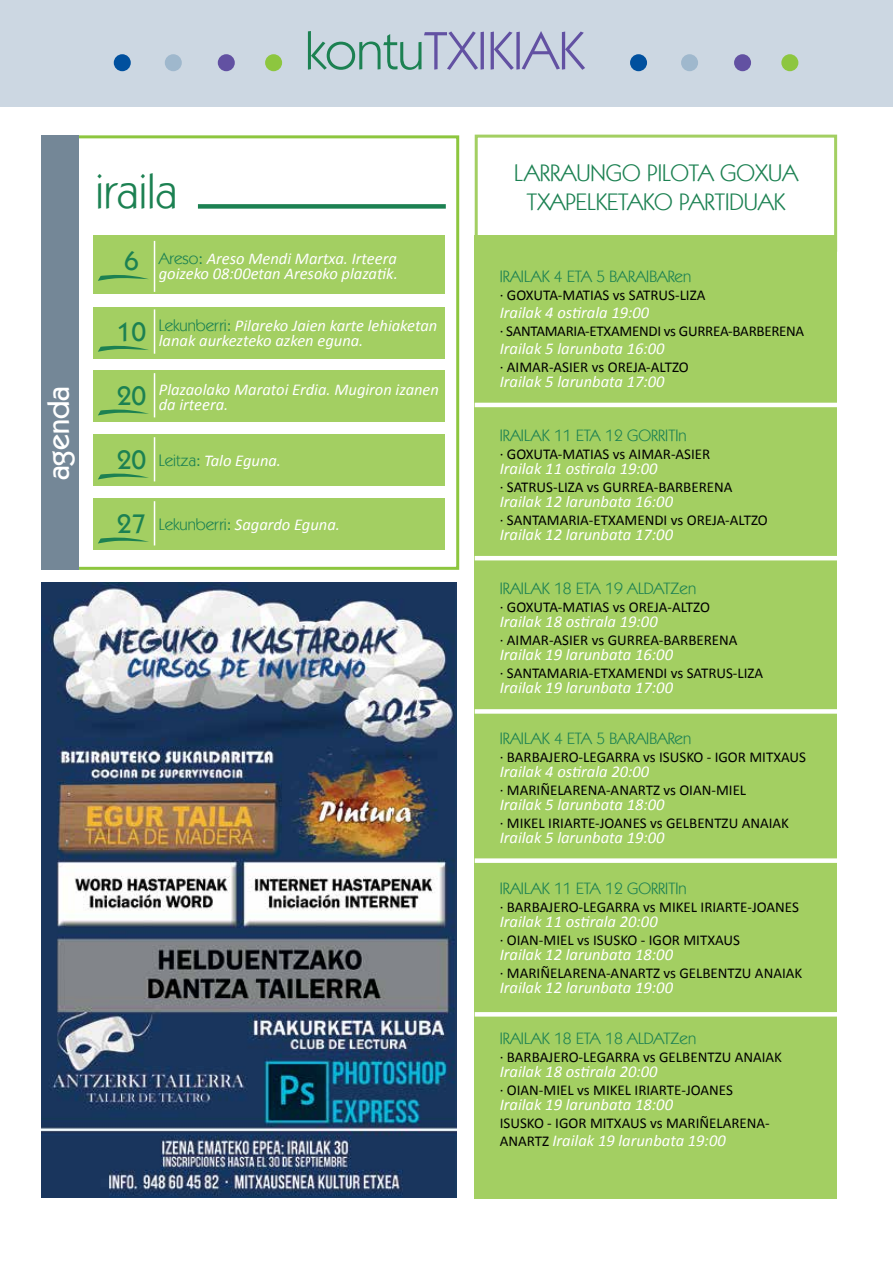
<style>
.page{position:relative;width:893px;height:1263px;background:#fff}
.page>*{position:absolute;margin:0;border:0;box-sizing:border-box;transform-origin:0 0}
.t1{font:54px "Kabel IT Cby BT";color:#6251a2}
.t2{font:48.45px "Kabel IT Cby BT";color:#1c8152}
.t3{font:500 30px "Kabel IT Cby BT";color:#fff}
.t4{font:24px/28.8px "Kabel IT Cby BT";color:#1c8152;text-align:center}
.t5{font:italic 16.5px/15px "Calibri";color:#fff}
.t6{font:16.5px "Kabel IT Cby BT";color:#1c8152}
.t7{font:15px "Calibri";color:#000}
.t8{font:15px "Calibri";letter-spacing:-.02em;color:#000}
.s1{color:#1c8152}
.s2{font-family:"Kabel IT Cby BT";font-weight:500;font-style:normal;font-size:27px;color:#1c8152}
.s3{font-family:"Kabel IT Cby BT";font-style:normal;color:#1c8152}
.s4{font-style:normal;color:#1c8152}
.s5{font-style:normal;font-size:15px;color:#000}
</style>
<div class="page">
<div style="left:475px;top:236px;width:362px;height:963px;background:#a3cf62"></div>
<div style="left:0;top:0;width:893px;height:106px;background:#ccd7e2"></div>
<div style="left:114px;top:54px;width:17px;height:17px;background:#00509e;border-radius:50%"></div>
<div style="left:165px;top:54px;width:17px;height:17px;background:#9fb8cd;border-radius:50%"></div>
<div style="left:218px;top:54px;width:17px;height:17px;background:#6251a2;border-radius:50%"></div>
<div style="left:265px;top:54px;width:17px;height:17px;background:#8dc63f;border-radius:50%"></div>
<div style="left:630px;top:54px;width:17px;height:17px;background:#00509e;border-radius:50%"></div>
<div style="left:681px;top:54px;width:17px;height:17px;background:#9fb8cd;border-radius:50%"></div>
<div style="left:734px;top:54px;width:17px;height:17px;background:#6251a2;border-radius:50%"></div>
<div style="left:781px;top:54px;width:17px;height:17px;background:#8dc63f;border-radius:50%"></div>
<div style="left:42px;top:135px;width:417px;height:435px;background:#fff;border:3px solid #8dc63f"></div>
<div style="left:42px;top:135px;width:37px;height:435px;background:#748797"></div>
<div style="left:198px;top:204px;width:248px;height:5px;background:#1c8152"></div>
<div style="left:94px;top:236px;width:351px;height:58px;background:#a3cf62"></div>
<svg style="left:98px;top:275px;width:51px;height:6px"></svg>
<hr style="left:154px;top:241px;width:1px;height:51px;background:#fff">
<div style="left:94px;top:371px;width:351px;height:51px;background:#a3cf62"></div>
<svg style="left:98px;top:409px;width:51px;height:6px"></svg>
<hr style="left:154px;top:373px;width:1px;height:44px;background:#fff">
<div style="left:94px;top:435px;width:351px;height:51px;background:#a3cf62"></div>
<svg style="left:98px;top:473px;width:51px;height:6px"></svg>
<hr style="left:154px;top:437px;width:1px;height:44px;background:#fff">
<div style="left:94px;top:499px;width:351px;height:51px;background:#a3cf62"></div>
<svg style="left:98px;top:537px;width:51px;height:6px"></svg>
<hr style="left:154px;top:501px;width:1px;height:44px;background:#fff">
<div style="left:94px;top:307px;width:351px;height:51px;background:#a3cf62"></div>
<svg style="left:98px;top:345px;width:51px;height:7px"></svg>
<hr style="left:154px;top:309px;width:1px;height:45px;background:#fff">
<div style="left:475px;top:135px;width:362px;height:117px;border:3px solid #a3cf62"></div>
<hr style="left:475px;top:403px;width:373px;height:4px;background:#fff">
<hr style="left:475px;top:556px;width:373px;height:4px;background:#fff">
<div style="left:475px;top:709px;width:373px;height:5px;background:#fff"></div>
<div style="left:475px;top:858px;width:373px;height:5px;background:#fff"></div>
<svg style="left:475px;top:1012px;width:362px;height:4px"></svg>
<img style="left:42px;top:583px;width:414px;height:615px">
<h1 class="t1" style="left:305px;top:17px;width:281px"><span class="s1">kontu</span>TXIKIAK</h1>
<h3 class="t3" style="left:40px;top:480px;width:95px;rotate:-90deg">agenda</h3>
<h2 class="t2" style="left:95px;top:162px;width:83px">iraila</h2>
<p class="t5" style="left:124px;top:250px;width:275px;text-align:right"><span class="s2">6</span> <span class="s3">Areso</span><span class="s4">:</span> Areso Mendi Martxa. Irteera goizeko 08:00etan Aresoko plazatik.</p>
<p class="t5" style="left:159px;top:318px;width:280px;text-indent:-42px"><span class="s2">10</span> <span class="s3">Lekunberri</span><span class="s4">:</span> Pilareko Jaien karte lehiaketan lanak aurkezteko azken eguna.</p>
<p class="t5" style="left:159px;top:382px;width:282px;text-indent:-42px"><span class="s2">20</span> Plazaolako Maratoi Erdia. Mugiron izanen da irteera.</p>
<p class="t5" style="left:117px;top:453px;width:166px"><span class="s2">20</span> <span class="s3">Leitza</span><span class="s4">:</span> Talo Eguna.</p>
<p class="t5" style="left:117px;top:517px;width:225px"><span class="s2">27</span> <span class="s3">Lekunberri</span><span class="s4">:</span> Sagardo Eguna.</p>
<h3 class="t4" style="left:514px;top:158px;width:285px">LARRAUNGO PILOTA GOXUA<br>TXAPELKETAKO PARTIDUAK</h3>
<p class="t6" style="left:500px;top:266px;width:193px">IRAILAK 4 ETA 5 BARAIBARen</p>
<p class="t7" style="left:500px;top:286px;width:207px">· GOXUTA-MATIAS vs SATRUS-LIZA</p>
<p class="t5" style="left:500px;top:305px;width:151px">Irailak 4 ostirala 19:00</p>
<p class="t8" style="left:500px;top:322px;width:306px">· SANTAMARIA-ETXAMENDI vs GURREA-BARBERENA</p>
<p class="t5" style="left:500px;top:341px;width:166px">Irailak 5 larunbata 16:00</p>
<p class="t7" style="left:500px;top:358px;width:191px">· AIMAR-ASIER vs OREJA-ALTZO</p>
<p class="t5" style="left:500px;top:374px;width:166px">Irailak 5 larunbata 17:00</p>
<p class="t6" style="left:500px;top:425px;width:188px">IRAILAK 11 ETA 12 GORRITIn</p>
<p class="t7" style="left:500px;top:445px;width:212px">· GOXUTA-MATIAS vs AIMAR-ASIER</p>
<p class="t5" style="left:500px;top:461px;width:159px">Irailak 11 ostirala 19:00</p>
<p class="t7" style="left:500px;top:478px;width:234px">· SATRUS-LIZA vs GURREA-BARBERENA</p>
<p class="t5" style="left:500px;top:494px;width:175px">Irailak 12 larunbata 16:00</p>
<p class="t7" style="left:500px;top:511px;width:270px">· SANTAMARIA-ETXAMENDI vs OREJA-ALTZO</p>
<p class="t5" style="left:500px;top:527px;width:175px">Irailak 12 larunbata 17:00</p>
<p class="t6" style="left:500px;top:578px;width:198px">IRAILAK 18 ETA 19 ALDATZen</p>
<p class="t7" style="left:500px;top:598px;width:212px">· GOXUTA-MATIAS vs OREJA-ALTZO</p>
<p class="t5" style="left:500px;top:614px;width:159px">Irailak 18 ostirala 19:00</p>
<p class="t7" style="left:500px;top:631px;width:239px">· AIMAR-ASIER vs GURREA-BARBERENA</p>
<p class="t5" style="left:500px;top:647px;width:175px">Irailak 19 larunbata 16:00</p>
<p class="t7" style="left:500px;top:664px;width:265px">· SANTAMARIA-ETXAMENDI vs SATRUS-LIZA</p>
<p class="t5" style="left:500px;top:680px;width:175px">Irailak 19 larunbata 17:00</p>
<p class="t6" style="left:500px;top:728px;width:193px">IRAILAK 4 ETA 5 BARAIBARen</p>
<p class="t7" style="left:500px;top:748px;width:308px">· BARBAJERO-LEGARRA vs ISUSKO - IGOR MITXAUS</p>
<p class="t5" style="left:500px;top:764px;width:151px">Irailak 4 ostirala 20:00</p>
<p class="t7" style="left:500px;top:781px;width:248px">· MARIÑELARENA-ANARTZ vs OIAN-MIEL</p>
<p class="t5" style="left:500px;top:797px;width:166px">Irailak 5 larunbata 18:00</p>
<p class="t7" style="left:500px;top:814px;width:291px">· MIKEL IRIARTE-JOANES vs GELBENTZU ANAIAK</p>
<p class="t5" style="left:500px;top:830px;width:166px">Irailak 5 larunbata 19:00</p>
<p class="t6" style="left:500px;top:878px;width:188px">IRAILAK 11 ETA 12 GORRITIn</p>
<p class="t7" style="left:500px;top:898px;width:301px">· BARBAJERO-LEGARRA vs MIKEL IRIARTE-JOANES</p>
<p class="t5" style="left:500px;top:914px;width:159px">Irailak 11 ostirala 20:00</p>
<p class="t7" style="left:500px;top:931px;width:242px">· OIAN-MIEL vs ISUSKO - IGOR MITXAUS</p>
<p class="t5" style="left:500px;top:947px;width:175px">Irailak 12 larunbata 18:00</p>
<p class="t7" style="left:500px;top:964px;width:304px">· MARIÑELARENA-ANARTZ vs GELBENTZU ANAIAK</p>
<p class="t5" style="left:500px;top:980px;width:175px">Irailak 12 larunbata 19:00</p>
<p class="t6" style="left:500px;top:1028px;width:198px">IRAILAK 18 ETA 18 ALDATZen</p>
<p class="t7" style="left:500px;top:1048px;width:284px">· BARBAJERO-LEGARRA vs GELBENTZU ANAIAK</p>
<p class="t5" style="left:500px;top:1064px;width:159px">Irailak 18 ostirala 20:00</p>
<p class="t7" style="left:500px;top:1081px;width:235px">· OIAN-MIEL vs MIKEL IRIARTE-JOANES</p>
<p class="t5" style="left:500px;top:1097px;width:175px">Irailak 19 larunbata 18:00</p>
<p class="t7" style="left:500px;top:1114px;width:272px">ISUSKO - IGOR MITXAUS vs MARIÑELARENA-</p>
<p class="t5" style="left:500px;top:1133px;width:228px"><span class="s5">ANARTZ</span> Irailak 19 larunbata 19:00</p>
</div>
